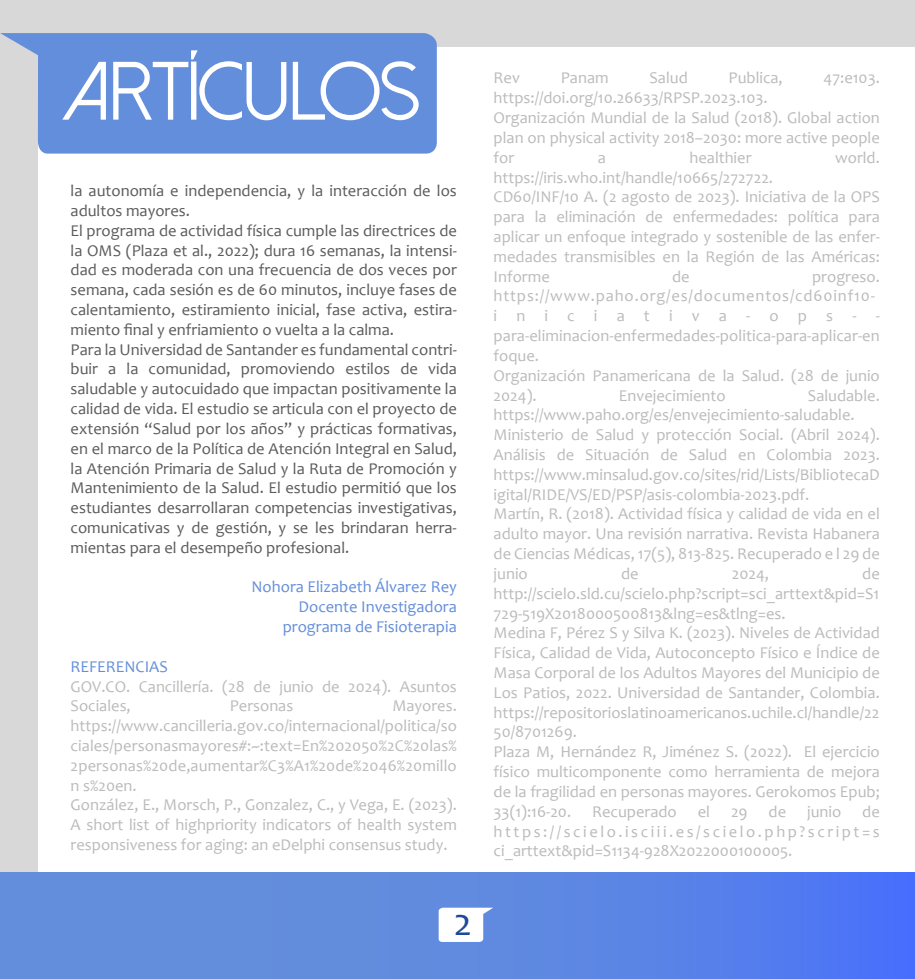
<style>
.page{position:relative;width:915px;height:979px;background:#fff}
.page>*{position:absolute;margin:0;border:0;box-sizing:border-box;transform-origin:0 0}
.t1{font:82.35px "Dolce Vita";color:#fff}
.t2{font:39.15px "Candara";color:#1f4999}
.t3{font:16.5px/19.8px "Candara";color:#bbbbbc}
.t4{font:16.5px/19.8px "Candara";color:#5b5b5b}
.t5{font:16.5px/19.8px "Candara";color:#638edb;text-align:right}
</style>
<div class="page">
<div style="left:0;top:0;width:914px;height:872px;background:#d8d8d8"></div>
<div style="left:38px;top:47px;width:876px;height:825px;background:#fff"></div>
<div style="left:0;top:872px;width:914px;height:106px;background:linear-gradient(to right,#6995d4,#5079f2)"></div>
<svg style="left:438px;top:907px;width:55px;height:34px"></svg>
<svg style="left:0;top:33px;width:436px;height:120px;fill:#638edb"></svg>
<h1 class="t1" style="left:62px;top:50px;width:359px">ARTÍCULOS</h1>
<p class="t4" style="left:71px;top:180px;width:387px">la autonomía e independencia, y la interacción de los adultos mayores.<br>El programa de actividad física cumple las directrices de la OMS (Plaza et al., 2022); dura 16 semanas, la intensi&shy;dad es moderada con una frecuencia de dos veces por semana, cada sesión es de 60 minutos, incluye fases de calentamiento, estiramiento inicial, fase activa, estira&shy;miento final y enfriamiento o vuelta a la calma.<br>Para la Universidad de Santander es fundamental contri&shy;buir a la comunidad, promoviendo estilos de vida saludable y autocuidado que impactan positivamente la calidad de vida. El estudio se articula con el proyecto de extensión “Salud por los años” y prácticas formativas, en el marco de la Política de Atención Integral en Salud, la Atención Primaria de Salud y la Ruta de Promoción y Mantenimiento de la Salud. El estudio permitió que los estudiantes desarrollaran competencias investigativas, comunicativas y de gestión, y se les brindaran herra&shy;mientas para el desempeño profesional.</p>
<p class="t5" style="left:251px;top:576px;width:207px">Nohora Elizabeth Álvarez Rey<br>Docente Investigadora programa de Fisioterapia</p>
<p class="t5" style="left:71px;top:656px;width:99px">REFERENCIAS</p>
<p class="t3" style="left:71px;top:675px;width:387px">GOV.CO. Cancillería. (28 de junio de 2024). Asuntos<br>Sociales,</p>
<p class="t3" style="left:230px;top:695px;width:65px">Personas</p>
<p class="t3" style="left:71px;top:695px;width:387px;text-indent:321px">Mayores. https://www.cancilleria.gov.co/internacional/politica/so ciales/personasmayores#:~:text=En%202050%2C%20las% 2personas%20de,aumentar%C3%A1%20de%2046%20millo n s%20en.<br>González, E., Morsch, P., Gonzalez, C., y Vega, E. (2023).<br>A short list of highpriority indicators of health system responsiveness for aging: an eDelphi consensus study.</p>
<h2 class="t2" style="left:453px;top:896px;width:20px">2</h2>
<p class="t3" style="left:493px;top:68px;width:28px">Rev</p>
<p class="t3" style="left:560px;top:68px;width:49px">Panam</p>
<p class="t3" style="left:649px;top:68px;width:40px">Salud</p>
<p class="t3" style="left:728px;top:68px;width:56px">Publica,</p>
<p class="t3" style="left:823px;top:68px;width:58px">47:e103.</p>
<p class="t3" style="left:493px;top:88px;width:387px">https://doi.org/10.26633/RPSP.2023.103.<br>Organización Mundial de la Salud (2018). Global action plan on physical activity 2018–2030: more active people for</p>
<p class="t3" style="left:597px;top:147px;width:10px">a</p>
<p class="t3" style="left:689px;top:147px;width:64px">healthier</p>
<p class="t3" style="left:834px;top:147px;width:46px">world.</p>
<p class="t3" style="left:493px;top:167px;width:387px">https://iris.who.int/handle/10665/272722.<br>CD60/INF/10 A. (2 agosto de 2023). Iniciativa de la OPS para la eliminación de enfermedades: política para aplicar un enfoque integrado y sostenible de las enfer&shy;medades transmisibles en la Región de las Américas:<br>Informe</p>
<p class="t3" style="left:672px;top:266px;width:19px">de</p>
<p class="t3" style="left:493px;top:266px;width:387px;text-indent:318px">progreso. https://www.paho.org/es/documentos/cd60inf10- iniciativa-ops-- para-eliminacion-enfermedades-politica-para-aplicar-en foque.<br>Organización Panamericana de la Salud. (28 de junio<br>2024).</p>
<p class="t3" style="left:493px;top:385px;width:387px;text-indent:314px">Saludable. https://www.paho.org/es/envejecimiento-saludable.<br>Ministerio de Salud y protección Social. (Abril 2024).<br>Análisis de Situación de Salud en Colombia 2023. https://www.minsalud.gov.co/sites/rid/Lists/BibliotecaD igital/RIDE/VS/ED/PSP/asis-colombia-2023.pdf.<br>Martín, R. (2018). Actividad física y calidad de vida en el adulto mayor. Una revisión narrativa. Revista Habanera de Ciencias Médicas, 17(5), 813-825. Recuperado e l 29 de junio</p>
<p class="t3" style="left:618px;top:385px;width:108px">Envejecimiento</p>
<p class="t3" style="left:493px;top:563px;width:387px;text-indent:368px">de http://scielo.sld.cu/scielo.php?script=sci_arttext&amp;pid=S1<br>729-519X2018000500813&amp;lng=es&amp;tlng=es.<br>Medina F, Pérez S y Silva K. (2023). Niveles de Actividad Física, Calidad de Vida, Autoconcepto Físico e Índice de Masa Corporal de los Adultos Mayores del Municipio de Los Patios, 2022. Universidad de Santander, Colombia. https://repositorioslatinoamericanos.uchile.cl/handle/22<br>50/8701269.<br>Plaza M, Hernández R, Jiménez S. (2022). El ejercicio físico multicomponente como herramienta de mejora de la fragilidad en personas mayores. Gerokomos Epub; 33(1):16-20.</p>
<p class="t3" style="left:620px;top:563px;width:19px">de</p>
<p class="t3" style="left:731px;top:563px;width:39px">2024,</p>
<p class="t3" style="left:592px;top:801px;width:86px">Recuperado</p>
<p class="t3" style="left:697px;top:801px;width:14px">el</p>
<p class="t3" style="left:730px;top:801px;width:18px">29</p>
<p class="t3" style="left:768px;top:801px;width:19px">de</p>
<p class="t3" style="left:806px;top:801px;width:36px">junio</p>
<p class="t3" style="left:493px;top:801px;width:387px;text-align:justify;text-indent:368px">de https://scielo.isciii.es/scielo.php?script=s ci_arttext&amp;pid=S1134-928X2022000100005.</p>
</div>
